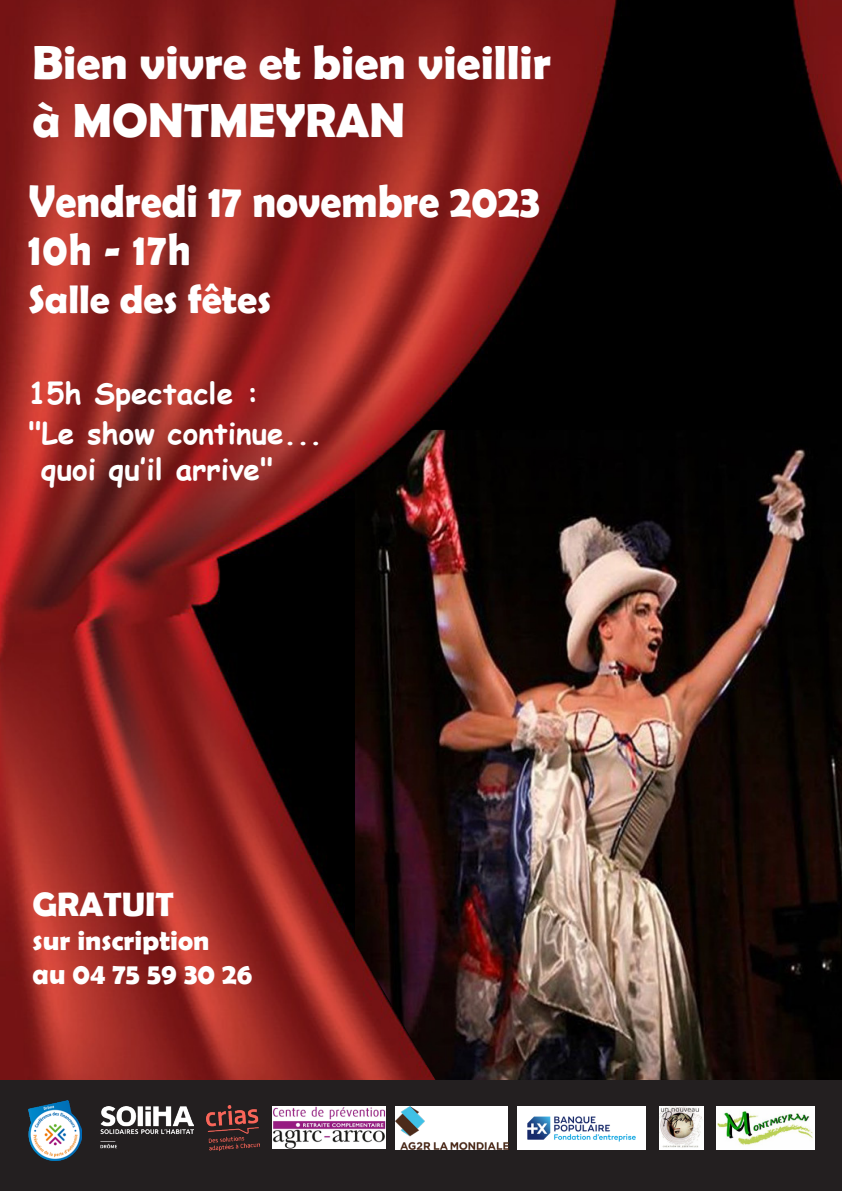
<style>
.page{position:relative;width:842px;height:1191px;background:#fff}
.page>*{position:absolute;margin:0;border:0;box-sizing:border-box;transform-origin:0 0}
.t1{font:700 48px "Berlin Sans FB Demi";color:#fff}
.t2{font:700 46.2px "Berlin Sans FB Demi";color:#fff;scale:.9 1}
.t3{font:700 45.6px "Berlin Sans FB Demi";letter-spacing:.03em;color:#fff;scale:.88 1}
.t4{font:700 40px "Berlin Sans FB Demi";color:#fff}
.t5{font:700 34px "Berlin Sans FB Demi";color:#fff}
.t6{font:700 29.6px "Berlin Sans FB Demi";color:#fff;scale:.94 1}
.t7{font:700 29.4px "Comic Sans MS";color:#fff}
.t8{font:700 28px "Berlin Sans FB Demi";color:#fff}
</style>
<div class="page">
<img style="left:0;top:0;width:842px;height:1080px">
<img style="left:355px;top:430px;width:487px;height:650px">
<div style="left:0;top:1080px;width:842px;height:111px;background:#231f20"></div>
<img style="left:659px;top:1106px;width:44px;height:43px">
<img style="left:517px;top:1106px;width:128px;height:43px">
<img style="left:28px;top:1100px;width:54px;height:60px">
<img style="left:101px;top:1106px;width:92px;height:43px">
<img style="left:206px;top:1105px;width:54px;height:45px">
<img style="left:717px;top:1106px;width:98px;height:43px">
<img style="left:273px;top:1106px;width:112px;height:43px">
<img style="left:396px;top:1106px;width:112px;height:43px">
<p class="t1" style="left:33px;top:35px;width:520px">Bien vivre et bien vieillir</p>
<p class="t1" style="left:33px;top:92px;width:374px">à MONTMEYRAN</p>
<p class="t2" style="left:28px;top:174px;width:570px">Vendredi 17 novembre 2023</p>
<p class="t3" style="left:28px;top:223px;width:186px">10h - 17h</p>
<p class="t4" style="left:28px;top:276px;width:244px">Salle des fêtes</p>
<p class="t7" style="left:28px;top:371px;width:232px">15h Spectacle :</p>
<p class="t7" style="left:28px;top:411px;width:296px">"Le show continue...</p>
<p class="t7" style="left:41px;top:447px;width:233px">quoi qu’il arrive"</p>
<p class="t5" style="left:33px;top:884px;width:143px">GRATUIT</p>
<p class="t8" style="left:33px;top:924px;width:178px">sur inscription</p>
<p class="t6" style="left:33px;top:956px;width:235px">au 04 75 59 30 26</p>
</div>
